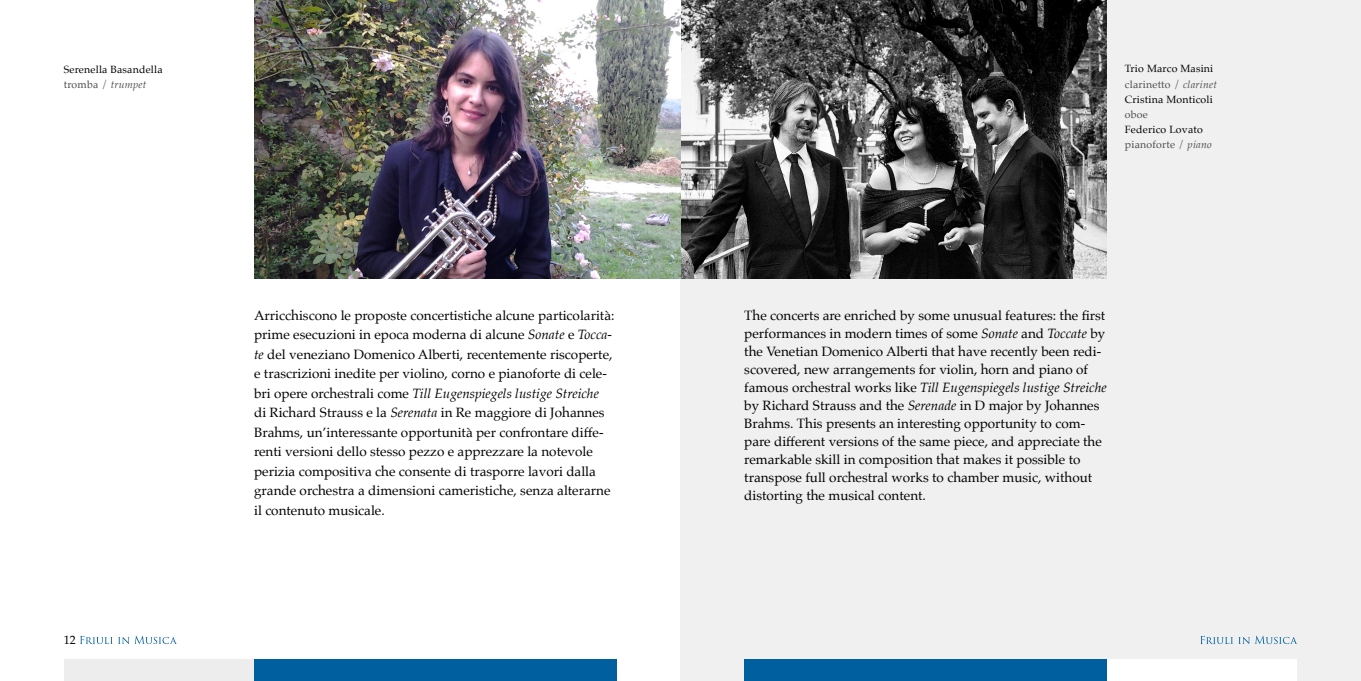
<style>
.page{position:relative;width:1361px;height:681px;background:#fff}
.page>*{position:absolute;margin:0;border:0;box-sizing:border-box;transform-origin:0 0}
.t1{font:13.5px/19.5px "Palatino";color:#000}
.t2{font:12px "Palatino";color:#000}
.t3{font:10.5px/15px "Palatino";letter-spacing:.02em;color:#000}
.t4{font:10.5px "Palatino";color:#4d4d4d}
.s1{color:#4d4d4d}
.s2{font-style:italic;color:#4d4d4d}
.s3{font-style:italic}
</style>
<div class="page">
<div style="left:680px;top:0;width:681px;height:680px;background:#f0f0f0"></div>
<img style="left:254px;top:0;width:853px;height:279px">
<svg style="left:80px;top:635px;width:96px;height:8px"></svg>
<svg style="left:1200px;top:635px;width:96px;height:8px"></svg>
<div style="left:64px;top:659px;width:553px;height:21px;background:#ededed"></div>
<div style="left:254px;top:659px;width:363px;height:21px;background:#005f9f"></div>
<div style="left:744px;top:659px;width:553px;height:21px;background:#fff"></div>
<div style="left:744px;top:659px;width:363px;height:21px;background:#005f9f"></div>
<p class="t3" style="left:64px;top:61px;width:100px">Serenella Basandella <span class="s1">tromba /</span> <span class="s2">trumpet</span></p>
<p class="t2" style="left:64px;top:629px;width:13px">12</p>
<p class="t3" style="left:1125px;top:61px;width:93px">Trio Marco Masini <span class="s1">clarinetto /</span> <span class="s2">clarinet<br></span>Cristina Monticoli</p>
<p class="t4" style="left:1125px;top:105px;width:24px">oboe</p>
<p class="t3" style="left:1125px;top:121px;width:88px">Federico Lovato <span class="s1">pianoforte /</span> <span class="s2">piano</span></p>
<p class="t1" style="left:254px;top:305px;width:362px">Arricchiscono le proposte concertistiche alcune particolarità: prime esecuzioni in epoca moderna di alcune <span class="s3">Sonate</span> e <span class="s3">Tocca&shy;te</span> del veneziano Domenico Alberti, recentemente riscoperte, e trascrizioni inedite per violino, corno e pianoforte di cele&shy;bri opere orchestrali come <span class="s3">Till Eugenspiegels lustige Streiche </span>di Richard Strauss e la <span class="s3">Serenata</span> in Re maggiore di Johannes Brahms, un’interessante opportunità per confrontare diffe&shy;renti versioni dello stesso pezzo e apprezzare la notevole perizia compositiva che consente di trasporre lavori dalla grande orchestra a dimensioni cameristiche, senza alterarne il contenuto musicale.</p>
<p class="t1" style="left:744px;top:306px;width:364px;line-height:18px">The concerts are enriched by some unusual features: the first performances in modern times of some <span class="s3">Sonate</span> and <span class="s3">Toccate</span> by the Venetian Domenico Alberti that have recently been redi&shy;scovered, new arrangements for violin, horn and piano of famous orchestral works like <span class="s3">Till Eugenspiegels lustige Streiche </span>by Richard Strauss and the <span class="s3">Serenade</span> in D major by Johannes Brahms. This presents an interesting opportunity to com&shy;pare different versions of the same piece, and appreciate the remarkable skill in composition that makes it possible to transpose full orchestral works to chamber music, without distorting the musical content.</p>
</div>
